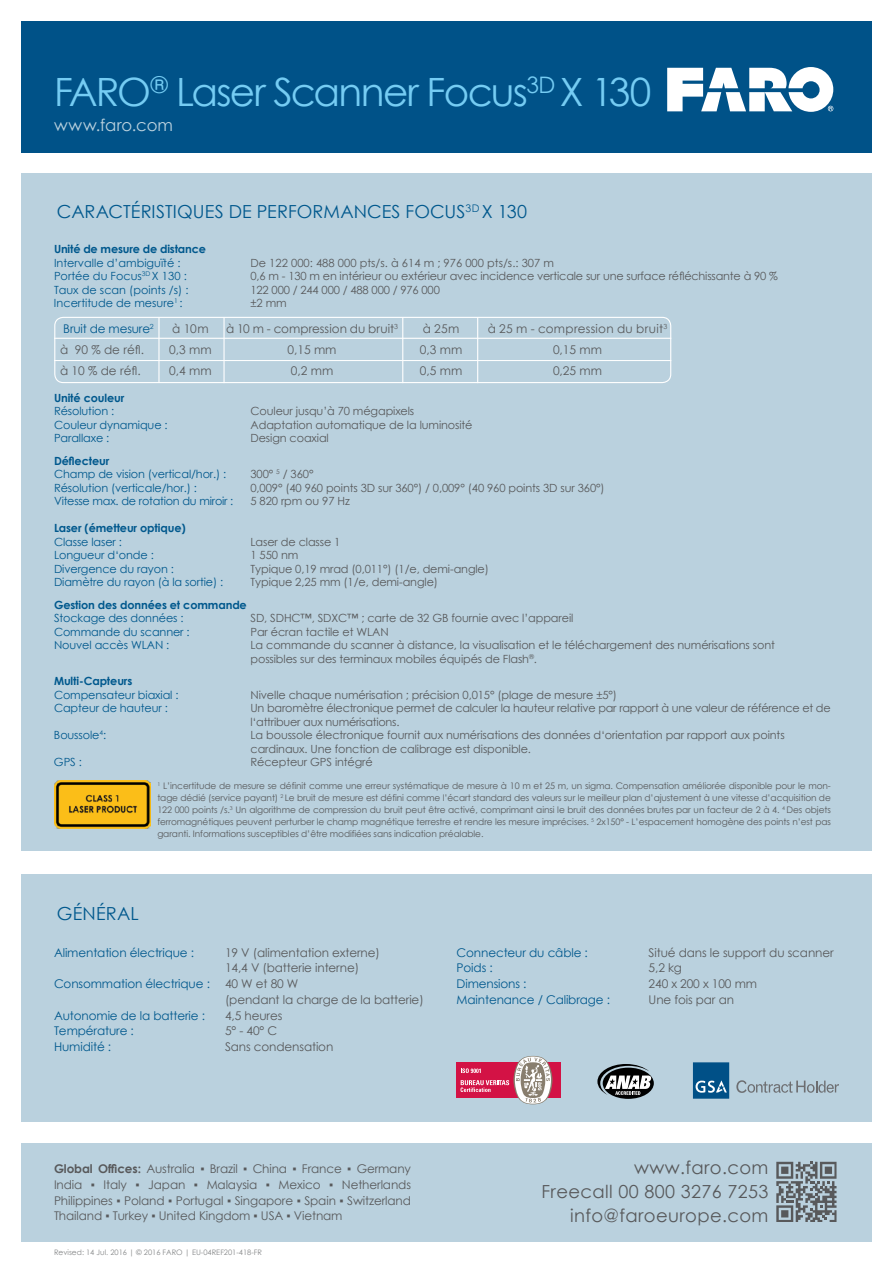
<style>
.page{position:relative;width:893px;height:1263px;background:#fff}
.page>*{position:absolute;margin:0;border:0;box-sizing:border-box;transform-origin:0 0}
.t1{font:39px "Century Gothic";letter-spacing:-.045em;color:#75ccf3}
.t2{font:18px/24px "Century Gothic";letter-spacing:.02em;color:#58595b;text-align:right}
.t3{font:18px "Century Gothic";letter-spacing:.005em;color:#00588d}
.t4{font:16.5px "Century Gothic";letter-spacing:.01em;color:#bad1de}
.t5{font:12px/15.8px "Century Gothic";letter-spacing:-.01em;color:#58595b;text-align:justify}
.t6{font:12px "Century Gothic";letter-spacing:-.01em;color:#00588d}
.t7{font:12px "Century Gothic";letter-spacing:.025em;color:#58595b}
.t8{font:11.25px/13.5px "Century Gothic";letter-spacing:-.01em;color:#58595b}
.t9{font:11.25px "Century Gothic";letter-spacing:-.01em;color:#00588d}
.t10{font:700 11.25px "Century Gothic";letter-spacing:-.01em;color:#00588d}
.t11{font:9px/12px "Century Gothic";letter-spacing:-.01em;color:#58595b;text-align:justify}
.t12{font:7.5px "Century Gothic";color:#848687}
.s1{color:#58595b}
.s2{font-weight:700}
</style>
<div class="page">
<div style="left:21px;top:21px;width:851px;height:132px;background:#005288"></div>
<svg style="left:667px;top:67px;width:166px;height:45px"></svg>
<div style="left:21px;top:1143px;width:851px;height:99px;background:#bad1de"></div>
<div style="left:21px;top:173px;width:851px;height:677px;background:#bad1de"></div>
<div style="left:21px;top:874px;width:851px;height:248px;background:#bad1de"></div>
<div style="left:457px;top:1062px;width:104px;height:36px;background:#d31245"></div>
<svg style="left:461px;top:1056px;width:91px;height:48px"></svg>
<svg style="left:603px;top:1068px;width:51px;height:31px"></svg>
<svg style="left:597px;top:1064px;width:54px;height:31px"></svg>
<svg style="left:693px;top:1062px;width:36px;height:37px"></svg>
<svg style="left:736px;top:1080px;width:103px;height:13px"></svg>
<div style="left:54px;top:317px;width:617px;height:66px;border:1px solid #fff;border-radius:9px"></div>
<hr style="left:158px;top:317px;width:2px;height:66px;background:#fff">
<hr style="left:477px;top:317px;width:1px;height:66px;background:#fff">
<hr style="left:402px;top:317px;width:1px;height:66px;background:#fff">
<hr style="left:223px;top:317px;width:2px;height:66px;background:#fff">
<hr style="left:54px;top:338px;width:617px;height:1px;background:#fff">
<hr style="left:54px;top:360px;width:617px;height:1px;background:#fff">
<img style="left:54px;top:780px;width:96px;height:48px">
<svg style="left:776px;top:1162px;width:60px;height:60px"></svg>
<h1 class="t1" style="left:54px;top:64px;width:599px">FARO<sup>®</sup> Laser Scanner Focus<sup>3D</sup> X 130</h1>
<h3 class="t4" style="left:54px;top:114px;width:121px">www.faro.com</h3>
<h2 class="t3" style="left:57px;top:199px;width:472px">CARACTÉRISTIQUES DE PERFORMANCES FOCUS<sup>3D</sup> X 130</h2>
<p class="t10" style="left:54px;top:240px;width:153px">Unité de mesure de distance</p>
<p class="t9" style="left:54px;top:255px;width:128px">Intervalle d’ambiguïté :</p>
<p class="t8" style="left:251px;top:256px;width:305px">De 122 000: 488 000 pts/s. à 614 m ; 976 000 pts/s.: 307 m</p>
<p class="t9" style="left:54px;top:268px;width:134px">Portée du Focus<sup>3D</sup> X 130 :</p>
<p class="t8" style="left:250px;top:269px;width:529px">0,6 m - 130 m en intérieur ou extérieur avec incidence verticale sur une surface réfléchissante à 90 %</p>
<p class="t9" style="left:54px;top:282px;width:136px">Taux de scan (points /s) :</p>
<p class="t8" style="left:250px;top:283px;width:191px">122 000 / 244 000 / 488 000 / 976 000</p>
<p class="t9" style="left:54px;top:295px;width:130px">Incertitude de mesure<sup>1</sup> :</p>
<p class="t8" style="left:250px;top:296px;width:38px">±2 mm</p>
<p class="t6" style="left:63px;top:320px;width:92px">Bruit de mesure<sup>2</sup></p>
<p class="t5" style="left:172px;top:320px;width:38px">à 10m</p>
<p class="t5" style="left:226px;top:320px;width:174px">à 10 m - compression du bruit<sup>3</sup></p>
<p class="t5" style="left:423px;top:320px;width:38px">à 25m</p>
<p class="t7" style="left:488px;top:320px;width:181px">à 25 m - compression du bruit<sup>3</sup></p>
<p class="t5" style="left:60px;top:341px;width:85px">à 90 % de réfl.</p>
<p class="t5" style="left:169px;top:341px;width:44px">0,3 mm</p>
<p class="t5" style="left:287px;top:341px;width:51px">0,15 mm</p>
<p class="t5" style="left:420px;top:341px;width:44px">0,3 mm</p>
<p class="t5" style="left:553px;top:341px;width:51px">0,15 mm</p>
<p class="t5" style="left:60px;top:362px;width:82px">à 10 % de réfl.</p>
<p class="t5" style="left:169px;top:362px;width:44px">0,4 mm</p>
<p class="t5" style="left:291px;top:362px;width:44px">0,2 mm</p>
<p class="t5" style="left:420px;top:362px;width:44px">0,5 mm</p>
<p class="t5" style="left:553px;top:362px;width:51px">0,25 mm</p>
<p class="t10" style="left:54px;top:389px;width:72px">Unité couleur</p>
<p class="t9" style="left:54px;top:403px;width:62px">Résolution :</p>
<p class="t8" style="left:251px;top:404px;width:165px">Couleur jusqu’à 70 mégapixels</p>
<p class="t9" style="left:54px;top:417px;width:115px">Couleur dynamique :</p>
<p class="t8" style="left:251px;top:418px;width:224px">Adaptation automatique de la luminosité</p>
<p class="t9" style="left:54px;top:430px;width:57px">Parallaxe :</p>
<p class="t8" style="left:251px;top:431px;width:80px">Design coaxial</p>
<p class="t10" style="left:54px;top:452px;width:57px">Déflecteur</p>
<p class="t9" style="left:54px;top:466px;width:174px">Champ de vision (vertical/hor.) :</p>
<p class="t8" style="left:251px;top:467px;width:64px">300° <sup>5</sup> / 360°</p>
<p class="t9" style="left:54px;top:480px;width:144px">Résolution (verticale/hor.) :</p>
<p class="t8" style="left:251px;top:481px;width:356px">0,009° (40 960 points 3D sur 360°) / 0,009° (40 960 points 3D sur 360°)</p>
<p class="t9" style="left:54px;top:493px;width:181px">Vitesse max. de rotation du miroir :</p>
<p class="t8" style="left:251px;top:494px;width:101px">5 820 rpm ou 97 Hz</p>
<p class="t10" style="left:54px;top:519px;width:133px">Laser (émetteur optique)</p>
<p class="t9" style="left:54px;top:534px;width:70px">Classe laser :</p>
<p class="t8" style="left:251px;top:535px;width:91px">Laser de classe 1</p>
<p class="t9" style="left:54px;top:547px;width:101px">Longueur d‘onde :</p>
<p class="t8" style="left:251px;top:548px;width:49px">1 550 nm</p>
<p class="t9" style="left:54px;top:561px;width:121px">Divergence du rayon :</p>
<p class="t8" style="left:251px;top:562px;width:240px">Typique 0,19 mrad (0,011°) (1/e, demi-angle)</p>
<p class="t9" style="left:54px;top:574px;width:171px">Diamètre du rayon (à la sortie) :</p>
<p class="t8" style="left:251px;top:575px;width:189px">Typique 2,25 mm (1/e, demi-angle)</p>
<p class="t10" style="left:54px;top:596px;width:194px">Gestion des données et commande</p>
<p class="t9" style="left:54px;top:610px;width:131px">Stockage des données :</p>
<p class="t8" style="left:251px;top:611px;width:324px">SD, SDHC™, SDXC™ ; carte de 32 GB fournie avec l’appareil</p>
<p class="t9" style="left:54px;top:624px;width:137px">Commande du scanner :</p>
<p class="t8" style="left:251px;top:625px;width:140px">Par écran tactile et WLAN</p>
<p class="t9" style="left:54px;top:637px;width:117px">Nouvel accès WLAN :</p>
<p class="t8" style="left:251px;top:638px;width:526px">La commande du scanner à distance, la visualisation et le téléchargement des numérisations sont possibles sur des terminaux mobiles équipés de Flash<sup>®</sup>.</p>
<p class="t10" style="left:54px;top:672px;width:80px">Multi-Capteurs</p>
<p class="t9" style="left:54px;top:687px;width:126px">Compensateur biaxial :</p>
<p class="t8" style="left:251px;top:688px;width:368px">Nivelle chaque numérisation ; précision 0,015° (plage de mesure ±5°)</p>
<p class="t9" style="left:54px;top:700px;width:115px">Capteur de hauteur :</p>
<p class="t8" style="left:250px;top:701px;width:582px">Un baromètre électronique permet de calculer la hauteur relative par rapport à une valeur de référence et de l‘attribuer aux numérisations.</p>
<p class="t9" style="left:54px;top:727px;width:54px">Boussole<sup>4</sup>:</p>
<p class="t8" style="left:250px;top:728px;width:536px">La boussole électronique fournit aux numérisations des données d‘orientation par rapport aux points cardinaux. Une fonction de calibrage est disponible.</p>
<p class="t9" style="left:54px;top:754px;width:29px">GPS :</p>
<p class="t8" style="left:250px;top:755px;width:124px">Récepteur GPS intégré</p>
<p class="t11" style="left:157px;top:780px;width:675px"><sup>1</sup> L’incertitude de mesure se définit comme une erreur systématique de mesure à 10 m et 25 m, un sigma. Compensation améliorée disponible pour le mon&shy;tage dédié (service payant) <sup>2</sup> Le bruit de mesure est défini comme l’écart standard des valeurs sur le meilleur plan d’ajustement à une vitesse d’acquisition de 122 000 points /s.<sup>3</sup> Un algorithme de compression du bruit peut être activé, comprimant ainsi le bruit des données brutes par un facteur de 2 à 4. <sup>4</sup> Des objets ferromagnétiques peuvent perturber le champ magnétique terrestre et rendre les mesure imprécises. <sup>5</sup> 2x150° - L’espacement homogène des points n’est pas garanti. Informations susceptibles d’être modifiées sans indication préalable.</p>
<h2 class="t3" style="left:57px;top:901px;width:83px">GÉNÉRAL</h2>
<p class="t6" style="left:54px;top:944px;width:142px">Alimentation électrique :</p>
<p class="t5" style="left:225px;top:944px;width:156px">19 V (alimentation externe)</p>
<p class="t5" style="left:225px;top:960px;width:136px">14,4 V (batterie interne)</p>
<p class="t6" style="left:54px;top:975px;width:246px">Consommation électrique : <span class="s1">40 W et 80 W</span></p>
<p class="t5" style="left:225px;top:991px;width:200px">(pendant la charge de la batterie)</p>
<p class="t6" style="left:54px;top:1007px;width:153px">Autonomie de la batterie :</p>
<p class="t5" style="left:225px;top:1007px;width:59px">4,5 heures</p>
<p class="t6" style="left:54px;top:1022px;width:81px">Température :</p>
<p class="t5" style="left:225px;top:1023px;width:54px">5° - 40° C</p>
<p class="t6" style="left:54px;top:1038px;width:59px">Humidité :</p>
<p class="t5" style="left:225px;top:1039px;width:110px">Sans condensation</p>
<p class="t6" style="left:457px;top:944px;width:133px">Connecteur du câble :</p>
<p class="t5" style="left:649px;top:944px;width:187px">Situé dans le support du scanner</p>
<p class="t6" style="left:457px;top:960px;width:38px">Poids :</p>
<p class="t5" style="left:649px;top:960px;width:35px">5,2 kg</p>
<p class="t6" style="left:457px;top:975px;width:71px">Dimensions :</p>
<p class="t5" style="left:649px;top:976px;width:110px">240 x 200 x 100 mm</p>
<p class="t6" style="left:457px;top:991px;width:155px">Maintenance / Calibrage :</p>
<p class="t5" style="left:649px;top:991px;width:87px">Une fois par an</p>
<p class="t5" style="left:54px;top:1161px;width:358px"><span class="s2">Global Offices:</span> Australia ▪ Brazil ▪ China ▪ France ▪ Germany India ▪ Italy ▪ Japan ▪ Malaysia ▪ Mexico ▪ Netherlands Philippines ▪ Poland ▪ Portugal ▪ Singapore ▪ Spain ▪ Switzerland Thailand ▪ Turkey ▪ United Kingdom ▪ USA ▪ Vietnam</p>
<p class="t12" style="left:54px;top:1247px;width:210px">Revised: 14 Jul. 2016 | © 2016 FARO | EU-04REF201-418-FR</p>
<h2 class="t2" style="left:541px;top:1155px;width:228px">www.faro.com<br>Freecall 00 800 3276 7253 info@faroeurope.com</h2>
</div>
